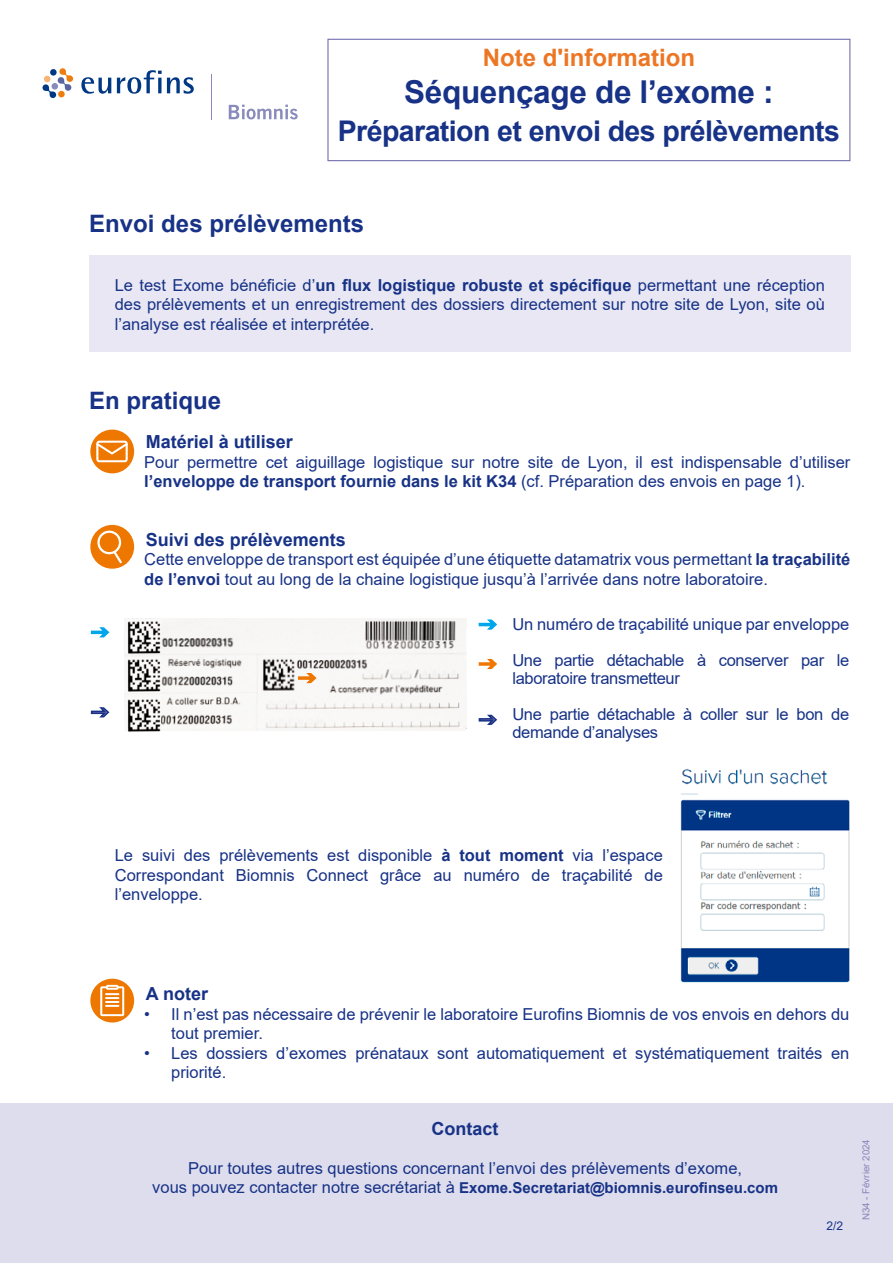
<style>
.page{position:relative;width:893px;height:1263px;background:#fff}
.page>*{position:absolute;margin:0;border:0;box-sizing:border-box;transform-origin:0 0}
.t1{font:700 31.5px "Arial";letter-spacing:-.01em;color:#173286}
.t2{font:700 28.5px "Arial";letter-spacing:-.02em;color:#173286}
.t3{font:700 24px "Arial";color:#173286}
.t4{font:700 24px "Arial";color:#ec7624}
.t5{font:700 18px "Arial";color:#173286}
.t6{font:16.5px/19.5px "Arial";color:#173286}
.t7{font:16.5px/36px "Arial";letter-spacing:-.02em;color:#173286}
.t8{font:700 15px "Arial";color:#173286}
.t9{font:12px "Arial";color:#173286}
.t10{font:9.75px "Arial";color:#8986bb}
.s1{font-weight:700}
.s2{font-size:24px;color:#eb5f0e}
.s3{font-weight:400;font-size:16.5px}
</style>
<div class="page">
<div style="left:0;top:1103px;width:893px;height:160px;background:#dedded"></div>
<div style="left:327px;top:39px;width:523px;height:122px;border:1px solid #7471ae"></div>
<svg style="left:43px;top:68px;width:30px;height:30px"></svg>
<div style="left:50px;top:69px;width:7px;height:7px;background:#003883;border-radius:50%"></div>
<svg style="left:81px;top:77px;width:30px;height:17px"></svg>
<svg style="left:117px;top:70px;width:77px;height:24px"></svg>
<svg style="left:229px;top:105px;width:69px;height:14px"></svg>
<hr style="left:211px;top:74px;width:1px;height:46px;background:#888bbb">
<div style="left:89px;top:256px;width:761px;height:96px;background:#e8e7f3"></div>
<img style="left:124px;top:619px;width:342px;height:109px">
<img style="left:124px;top:696px;width:35px;height:32px">
<img style="left:124px;top:657px;width:3px;height:35px">
<img style="left:126px;top:619px;width:1px;height:35px">
<img style="left:127px;top:657px;width:33px;height:35px">
<img style="left:127px;top:619px;width:34px;height:35px">
<img style="left:127px;top:697px;width:33px;height:35px">
<img style="left:680px;top:769px;width:170px;height:214px">
<div style="left:90px;top:430px;width:44px;height:43px;background:#e70;border-radius:50%"></div>
<div style="left:90px;top:525px;width:44px;height:44px;background:#e70;border-radius:50%"></div>
<svg style="left:96px;top:441px;width:32px;height:21px"></svg>
<div style="left:90px;top:979px;width:44px;height:43px;background:#e70;border-radius:50%"></div>
<svg style="left:100px;top:985px;width:24px;height:31px"></svg>
<div style="left:97px;top:531px;width:24px;height:23px;border:2px solid #fff;border-radius:50%"></div>
<svg style="left:112px;top:550px;width:10px;height:14px"></svg>
<svg style="left:299px;top:673px;width:16px;height:9px"></svg>
<h3 class="t4" style="left:483px;top:40px;width:214px">Note d'information</h3>
<h1 class="t1" style="left:404px;top:70px;width:371px">Séquençage de l’exome :</h1>
<h2 class="t2" style="left:338px;top:111px;width:504px">Préparation et envoi des prélèvements</h2>
<h3 class="t3" style="left:89px;top:207px;width:276px">Envoi des prélèvements</h3>
<p class="t6" style="left:115px;top:275px;width:712px;text-align:justify">Le test Exome bénéficie d’<span class="s1">un flux logistique robuste et spécifique</span> permettant une réception des prélèvements et un enregistrement des dossiers directement sur notre site de Lyon, site où l’analyse est réalisée et interprétée.</p>
<h3 class="t3" style="left:89px;top:383px;width:134px">En pratique</h3>
<p class="t5" style="left:119px;top:429px;width:176px"><span class="s2">•</span> Matériel à utiliser</p>
<p class="t6" style="left:144px;top:452px;width:708px">Pour permettre cet aiguillage logistique sur notre site de Lyon, il est indispensable d’utiliser <span class="s1">l’enveloppe de transport fournie dans le kit K34</span> (cf. Préparation des envois en page 1).</p>
<p class="t5" style="left:119px;top:527px;width:229px"><span class="s2">•</span> Suivi des prélèvements</p>
<p class="t6" style="left:144px;top:549px;width:708px">Cette enveloppe de transport est équipée d’une étiquette datamatrix vous permettant <span class="s1">la traçabilité de l’envoi</span> tout au long de la chaine logistique jusqu’à l’arrivée dans notre laboratoire.</p>
<p class="t6" style="left:512px;top:606px;width:338px;line-height:36px">Un numéro de traçabilité unique par enveloppe<br>Une partie détachable à conserver par le</p>
<p class="t7" style="left:512px;top:660px;width:338px">laboratoire transmetteur<br>Une partie détachable à coller sur le bon de</p>
<p class="t7" style="left:512px;top:714px;width:147px">demande d’analyses</p>
<p class="t6" style="left:115px;top:845px;width:550px;text-align:justify">Le suivi des prélèvements est disponible <span class="s1">à tout moment</span> via l’espace Correspondant Biomnis Connect grâce au numéro de traçabilité de l’enveloppe.</p>
<p class="t5" style="left:119px;top:981px;width:91px"><span class="s2">•</span> A noter</p>
<p class="t6" style="left:171px;top:1004px;width:680px;text-indent:-27px">• Il n’est pas nécessaire de prévenir le laboratoire Eurofins Biomnis de vos envois en dehors du tout premier.</p>
<p class="t6" style="left:171px;top:1043px;width:680px;text-indent:-27px">• Les dossiers d’exomes prénataux sont automatiquement et systématiquement traités en priorité.</p>
<p class="t5" style="left:432px;top:1116px;width:68px">Contact</p>
<p class="t6" style="left:188px;top:1158px;width:555px">Pour toutes autres questions concernant l’envoi des prélèvements d’exome,</p>
<p class="t8" style="left:152px;top:1177px;width:627px"><span class="s3">vous pouvez contacter notre secrétariat à</span> Exome.Secretariat@biomnis.eurofinseu.com</p>
<p class="t9" style="left:826px;top:1218px;width:18px">2/2</p>
<p class="t10" style="left:859px;top:1220px;width:83px;rotate:-90deg">N34 - Février 2024</p>
</div>
